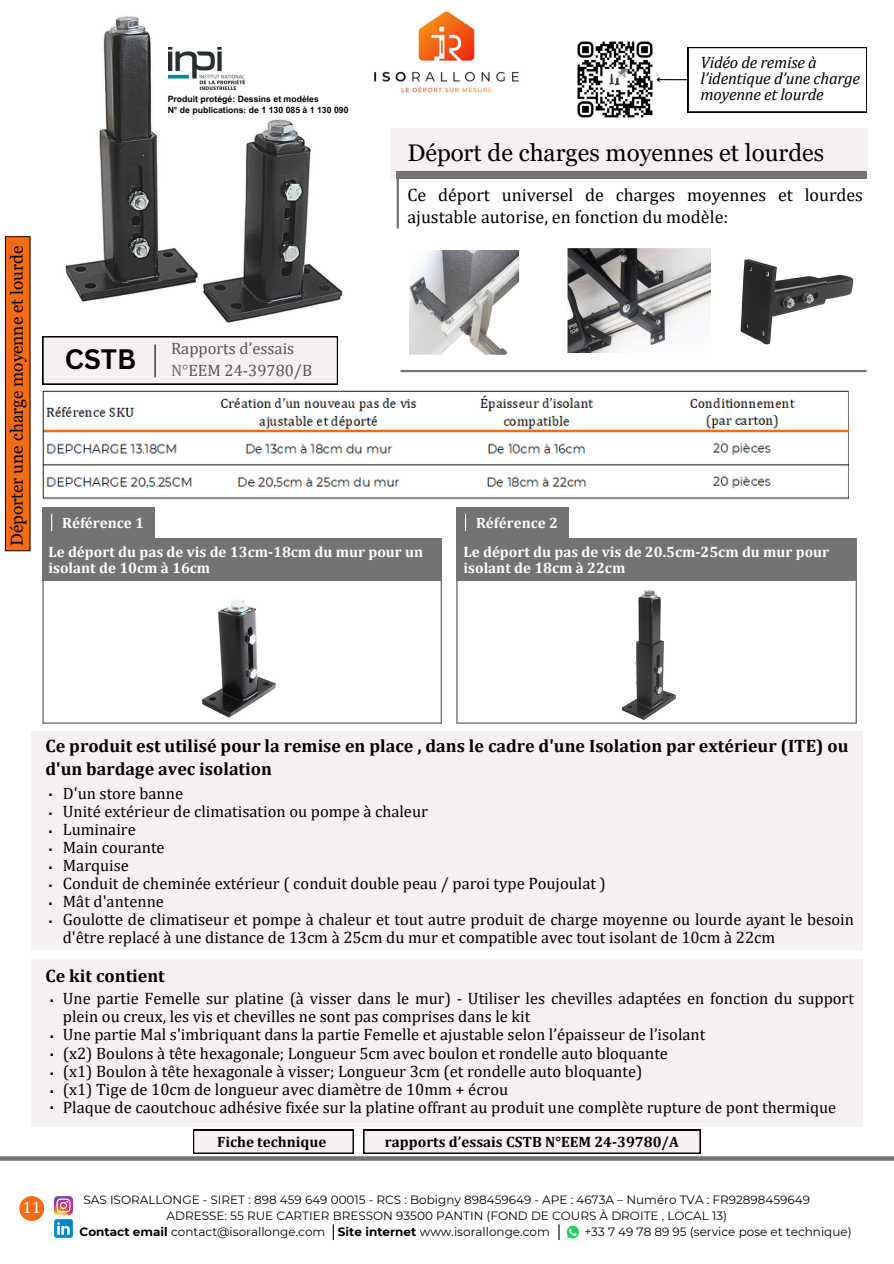
<style>
.page{position:relative;width:894px;height:1264px;background:#fff}
.page>*{position:absolute;margin:0;border:0;box-sizing:border-box;transform-origin:0 0}
.t1{font:700 27.3px "Canva Sans";color:#000}
.t2{font:24px "Georgia Pro";color:#000}
.t3{font:700 18px/22.5px "Cambria";color:#000}
.t4{font:18px/22.5px "Cambria";color:#000}
.t5{font:17.1px "Georgia Pro";color:#000}
.t6{font:16.5px/18px "Cambria";color:#000}
.t7{font:italic 16.5px/15.8px "Cambria";letter-spacing:-.015em;color:#000}
.t8{font:16.5px "Cambria";color:#575555}
.t9{font:16.5px "Cambria";color:#fff}
.t10{font:700 15px/16.8px "Cambria";color:#fff}
.t11{font:700 15px "Cambria";color:#000}
.t12{font:12px "Montserrat";color:#000}
.t13{font:700 8.7px "Arial MT Pro";color:#000}
.s1{color:#737373}
.s2{font-weight:700}
</style>
<div class="page">
<img style="left:4px;top:16px;width:452px;height:340px">
<img style="left:409px;top:251px;width:111px;height:103px">
<img style="left:567px;top:249px;width:143px;height:103px">
<img style="left:740px;top:259px;width:114px;height:86px">
<hr style="left:400px;top:370px;width:466px;height:2px;background:#737373">
<div style="left:390px;top:128px;width:476px;height:51px;background:#f6f1f1"></div>
<div style="left:396px;top:172px;width:470px;height:7px;background:#737373"></div>
<hr style="left:396px;top:172px;width:3px;height:56px;background:#737373">
<div style="left:31px;top:731px;width:830px;height:218px;background:#f6f1f1"></div>
<svg style="left:0;top:1156px;width:893px;height:4px;background:#7b7b7b"></svg>
<img style="left:582px;top:590px;width:133px;height:134px">
<img style="left:202px;top:599px;width:74px;height:119px">
<div style="left:42px;top:538px;width:399px;height:42px;background:#737373"></div>
<img style="left:168px;top:48px;width:77px;height:42px">
<img style="left:42px;top:390px;width:806px;height:110px">
<div style="left:42px;top:507px;width:113px;height:32px;background:#737373"></div>
<div style="left:456px;top:538px;width:400px;height:42px;background:#737373"></div>
<hr style="left:42px;top:580px;width:2px;height:143px;background:#575555">
<hr style="left:440px;top:580px;width:1px;height:143px;background:#575555">
<hr style="left:456px;top:580px;width:1px;height:143px;background:#575555">
<hr style="left:855px;top:580px;width:1px;height:143px;background:#575555">
<hr style="left:457px;top:722px;width:399px;height:1px;background:#575555">
<hr style="left:42px;top:722px;width:399px;height:1px;background:#575555">
<hr style="left:44px;top:430px;width:804px;height:2px;background:#f36b15">
<div style="left:456px;top:507px;width:112px;height:32px;background:#737373"></div>
<svg style="left:5px;top:236px;width:26px;height:315px;background:#d85f12"></svg>
<img style="left:369px;top:11px;width:150px;height:85px">
<svg style="left:43px;top:336px;width:294px;height:48px"></svg>
<hr style="left:154px;top:344px;width:2px;height:33px;background:#000">
<svg style="left:193px;top:1129px;width:160px;height:24px"></svg>
<svg style="left:363px;top:1129px;width:336px;height:24px"></svg>
<div style="left:19px;top:1196px;width:25px;height:24px;background:#f36b15;border-radius:50%"></div>
<svg style="left:51px;top:514px;width:1px;height:17px"></svg>
<svg style="left:465px;top:514px;width:1px;height:17px"></svg>
<div style="left:31px;top:958px;width:831px;height:168px;background:#f6f1f1"></div>
<svg style="left:333px;top:1224px;width:1px;height:15px"></svg>
<svg style="left:558px;top:1224px;width:1px;height:15px"></svg>
<img style="left:565px;top:1225px;width:15px;height:15px">
<img style="left:54px;top:1196px;width:18px;height:18px">
<img style="left:54px;top:1219px;width:19px;height:19px">
<img style="left:577px;top:41px;width:76px;height:77px">
<hr style="left:657px;top:79px;width:30px;height:1px;background:#000">
<svg style="left:656px;top:77px;width:4px;height:5px"></svg>
<svg style="left:687px;top:47px;width:179px;height:65px"></svg>
<p class="t5" style="left:7px;top:546px;width:302px;rotate:-90deg">Déporter une charge moyenne et lourde</p>
<p class="t13" style="left:168px;top:95px;width:153px">Produit protégé: Dessins et modèles</p>
<h2 class="t13" style="left:168px;top:107px;width:182px">N° de publications: de 1 130 085 à 1 130 090</h2>
<p class="t1" style="left:65px;top:340px;width:73px">CSTB</p>
<h5 class="t8" style="left:171px;top:338px;width:125px">Rapports d’essais</h5>
<h5 class="t8" style="left:171px;top:360px;width:143px"><span class="s1">N°</span>EEM 24-39780/B</h5>
<p class="t7" style="left:700px;top:54px;width:161px">Vidéo de remise à l’identique d’une charge moyenne et lourde</p>
<p class="t2" style="left:407px;top:139px;width:418px">Déport de charges moyennes et lourdes</p>
<p class="t4" style="left:407px;top:183px;width:457px">Ce déport universel de charges moyennes et lourdes ajustable autorise, en fonction du modèle:</p>
<p class="t10" style="left:62px;top:513px;width:83px">Référence 1</p>
<p class="t10" style="left:476px;top:513px;width:83px">Référence 2</p>
<h4 class="t10" style="left:48px;top:542px;width:376px">Le déport du pas de vis de 13cm-18cm du mur pour un isolant de 10cm à 16cm</h4>
<h4 class="t10" style="left:463px;top:542px;width:367px">Le déport du pas de vis de 20.5cm-25cm du mur pour isolant de 18cm à 22cm</h4>
<p class="t3" style="left:45px;top:734px;width:804px">Ce produit est utilisé pour la remise en place , dans le cadre d'une Isolation par extérieur (ITE) ou d'un bardage avec isolation</p>
<p class="t3" style="left:48px;top:778px;width:6px">.</p>
<p class="t3" style="left:48px;top:797px;width:6px">.</p>
<h1 class="t3" style="left:48px;top:814px;width:6px">.</h1>
<p class="t3" style="left:48px;top:832px;width:6px">.</p>
<h4 class="t3" style="left:48px;top:850px;width:6px">.</h4>
<p class="t3" style="left:48px;top:868px;width:6px">.</p>
<p class="t3" style="left:48px;top:886px;width:6px">.</p>
<p class="t3" style="left:48px;top:904px;width:6px">.</p>
<h4 class="t6" style="left:63px;top:783px;width:792px">D'un store banne<br>Unité extérieur de climatisation ou pompe à chaleur<br>Luminaire<br>Main courante<br>Marquise<br>Conduit de cheminée extérieur ( conduit double peau / paroi type Poujoulat )<br>Mât d'antenne<br>Goulotte de climatiseur et pompe à chaleur et tout autre produit de charge moyenne ou lourde ayant le besoin d'être replacé à une distance de 13cm à 25cm du mur et compatible avec tout isolant de 10cm à 22cm</h4>
<h5 class="t3" style="left:45px;top:964px;width:121px">Ce kit contient</h5>
<h5 class="t6" style="left:63px;top:989px;width:792px">Une partie Femelle sur platine (à visser dans le mur) - Utiliser les chevilles adaptées en fonction du support plein ou creux, les vis et chevilles ne sont pas comprises dans le kit</h5>
<p class="t6" style="left:63px;top:1025px;width:774px">Une partie Mal s'imbriquant dans la partie Femelle et ajustable selon l’épaisseur de l’isolant<br>(x2) Boulons à tête hexagonale; Longueur 5cm avec boulon et rondelle auto bloquante<br>(x1) Boulon à tête hexagonale à visser; Longueur 3cm (et rondelle auto bloquante)<br>(x1) Tige de 10cm de longueur avec diamètre de 10mm + écrou<br>Plaque de caoutchouc adhésive fixée sur la platine offrant au produit une complète rupture de pont thermique</p>
<p class="t3" style="left:50px;top:984px;width:6px">.</p>
<p class="t3" style="left:50px;top:1019px;width:6px">.</p>
<p class="t3" style="left:50px;top:1038px;width:6px">.</p>
<p class="t3" style="left:50px;top:1056px;width:6px">.</p>
<p class="t3" style="left:50px;top:1075px;width:6px">.</p>
<p class="t3" style="left:50px;top:1090px;width:6px">.</p>
<h5 class="t11" style="left:217px;top:1133px;width:111px">Fiche technique</h5>
<p class="t11" style="left:385px;top:1133px;width:295px">rapports d’essais CSTB N°EEM 24-39780/A</p>
<p class="t9" style="left:23px;top:1197px;width:20px">11</p>
<p class="t12" style="left:83px;top:1192px;width:728px">SAS ISORALLONGE - SIRET : 898 459 649 00015 - RCS : Bobigny 898459649 - APE : 4673A – Numéro TVA : FR92898459649</p>
<p class="t12" style="left:166px;top:1208px;width:562px">ADRESSE: 55 RUE CARTIER BRESSON 93500 PANTIN (FOND DE COURS À DROITE , LOCAL 13)</p>
<p class="t12" style="left:80px;top:1224px;width:471px"><span class="s2">Contact email</span> contact@isorallonge.com <span class="s2">Site internet</span> www.isorallonge.com</p>
<p class="t12" style="left:584px;top:1224px;width:269px">+33 7 49 78 89 95 (service pose et technique)</p>
</div>
